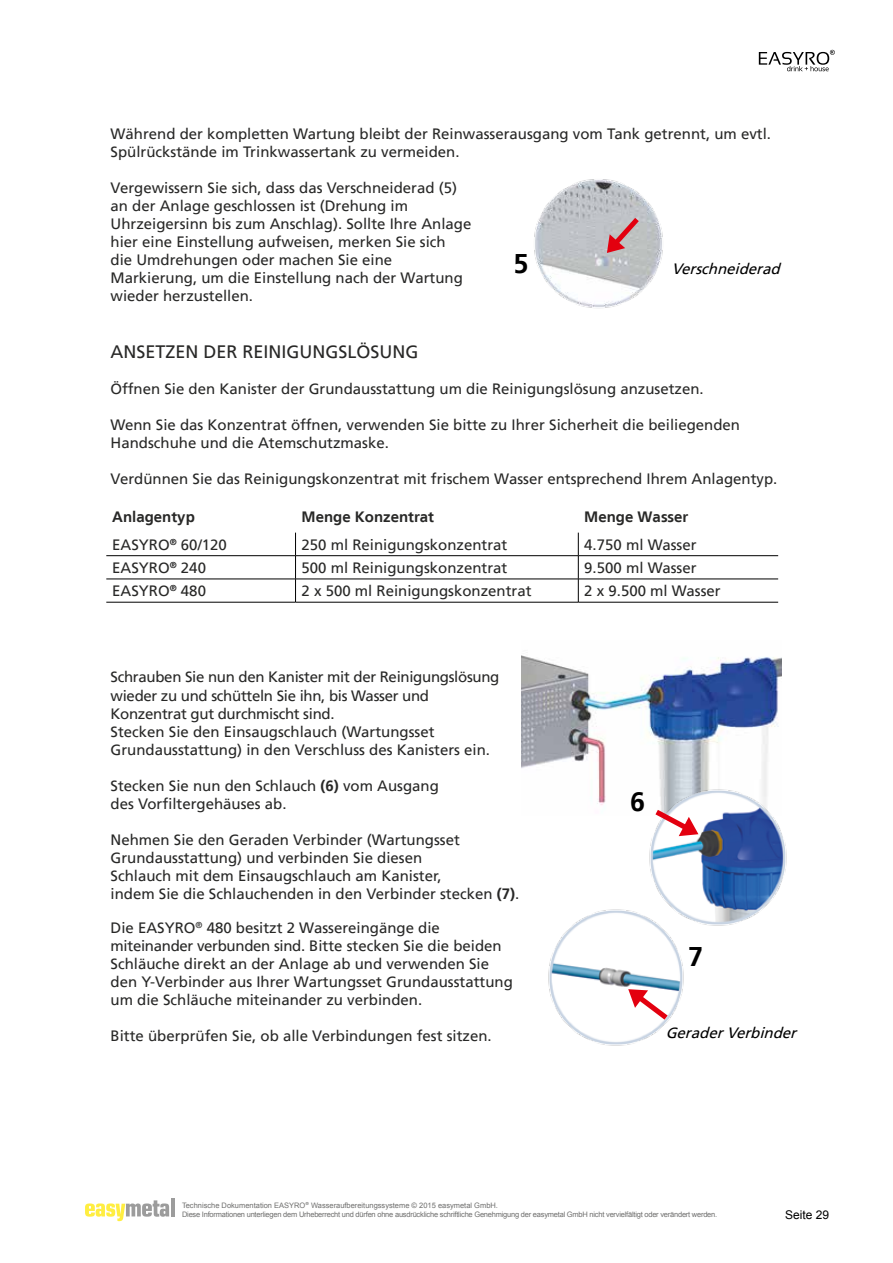
<style>
.page{position:relative;width:893px;height:1263px;background:#fff}
.page>*{position:absolute;margin:0;border:0;box-sizing:border-box;transform-origin:0 0}
.t1{font:700 27px "Frutiger LT";color:#000}
.t2{font:18px "Frutiger LT";color:#282827}
.t3{font:15px/18px "Frutiger LT";color:#282827}
.t4{font:15px/18px "Frutiger LT";letter-spacing:-.02em;color:#282827}
.t5{font:700 15px "Frutiger LT";color:#282827}
.t6{font:italic 15px "Frutiger LT";color:#000}
.t7{font:12px "Arial";color:#000}
.t8{font:7.5px/9px "Arial";letter-spacing:-.03em;color:#6f6f6e}
.s1{font-weight:700}
</style>
<div class="page">
<svg style="left:85px;top:1200px;width:84px;height:21px"></svg>
<hr style="left:171px;top:1198px;width:3px;height:18px;background:#9c9c9c">
<svg style="left:759px;top:50px;width:76px;height:21px"></svg>
<img style="left:534px;top:179px;width:129px;height:129px">
<svg style="left:607px;top:218px;width:32px;height:35px"></svg>
<img style="left:521px;top:655px;width:261px;height:150px">
<img style="left:642px;top:781px;width:145px;height:145px">
<svg style="left:648px;top:810px;width:50px;height:34px"></svg>
<img style="left:548px;top:902px;width:145px;height:144px">
<svg style="left:628px;top:989px;width:40px;height:31px"></svg>
<hr style="left:106px;top:555px;width:190px;height:1px;background:#000">
<hr style="left:296px;top:555px;width:282px;height:1px;background:#000">
<hr style="left:578px;top:555px;width:200px;height:1px;background:#000">
<hr style="left:106px;top:579px;width:190px;height:1px;background:#000">
<hr style="left:296px;top:579px;width:282px;height:1px;background:#000">
<svg style="left:295px;top:533px;width:1px;height:69px"></svg>
<hr style="left:578px;top:579px;width:200px;height:1px;background:#000">
<svg style="left:578px;top:533px;width:1px;height:69px"></svg>
<hr style="left:106px;top:602px;width:190px;height:1px;background:#000">
<hr style="left:296px;top:602px;width:282px;height:1px;background:#000">
<hr style="left:578px;top:602px;width:200px;height:1px;background:#000">
<p class="t3" style="left:111px;top:125px;width:662px">Während der kompletten Wartung bleibt der Reinwasserausgang vom Tank getrennt, um evtl.<br>Spülrückstände im Trinkwassertank zu vermeiden.</p>
<p class="t3" style="left:111px;top:179px;width:362px">Vergewissern Sie sich, dass das Verschneiderad (5) an der Anlage geschlossen ist (Drehung im Uhrzeigersinn bis zum Anschlag). Sollte Ihre Anlage hier eine Einstellung aufweisen, merken Sie sich<br>die Umdrehungen oder machen Sie eine Markierung, um die Einstellung nach der Wartung wieder herzustellen.</p>
<h1 class="t1" style="left:514px;top:248px;width:17px">5</h1>
<p class="t6" style="left:672px;top:260px;width:114px">Verschneiderad</p>
<p class="t2" style="left:111px;top:342px;width:310px">ANSETZEN DER REINIGUNGSLÖSUNG</p>
<p class="t3" style="left:111px;top:380px;width:595px">Öffnen Sie den Kanister der Grundausstattung um die Reinigungslösung anzusetzen.</p>
<p class="t3" style="left:111px;top:416px;width:631px">Wenn Sie das Konzentrat öffnen, verwenden Sie bitte zu Ihrer Sicherheit die beiliegenden<br>Handschuhe und die Atemschutzmaske.</p>
<p class="t3" style="left:111px;top:470px;width:668px">Verdünnen Sie das Reinigungskonzentrat mit frischem Wasser entsprechend Ihrem Anlagentyp.</p>
<p class="t5" style="left:112px;top:508px;width:84px">Anlagentyp</p>
<p class="t5" style="left:302px;top:508px;width:134px">Menge Konzentrat</p>
<p class="t5" style="left:584px;top:508px;width:106px">Menge Wasser</p>
<p class="t3" style="left:112px;top:535px;width:116px">EASYRO<sup>®</sup> 60/120</p>
<p class="t3" style="left:302px;top:535px;width:207px">250 ml Reinigungskonzentrat</p>
<p class="t3" style="left:584px;top:535px;width:114px">4.750 ml Wasser</p>
<p class="t3" style="left:112px;top:559px;width:95px">EASYRO<sup>®</sup> 240</p>
<p class="t3" style="left:302px;top:559px;width:207px">500 ml Reinigungskonzentrat</p>
<p class="t3" style="left:584px;top:559px;width:114px">9.500 ml Wasser</p>
<p class="t3" style="left:112px;top:582px;width:95px">EASYRO<sup>®</sup> 480</p>
<p class="t3" style="left:302px;top:582px;width:232px">2 x 500 ml Reinigungskonzentrat</p>
<p class="t3" style="left:584px;top:582px;width:138px">2 x 9.500 ml Wasser</p>
<p class="t4" style="left:111px;top:668px;width:390px">Schrauben Sie nun den Kanister mit der Reinigungslösung wieder zu und schütteln Sie ihn, bis Wasser und Konzentrat gut durchmischt sind.<br>Stecken Sie den Einsaugschlauch (Wartungsset Grundausstattung) in den Verschluss des Kanisters ein.</p>
<p class="t3" style="left:111px;top:776px;width:330px">Stecken Sie nun den Schlauch <span class="s1">(6)</span> vom Ausgang des Vorfiltergehäuses ab.</p>
<p class="t3" style="left:111px;top:830px;width:410px">Nehmen Sie den Geraden Verbinder (Wartungsset Grundausstattung) und verbinden Sie diesen<br>Schlauch mit dem Einsaugschlauch am Kanister,<br>indem Sie die Schlauchenden in den Verbinder stecken <span class="s1">(7)</span>.</p>
<p class="t3" style="left:111px;top:918px;width:404px">Die EASYRO<sup>®</sup> 480 besitzt 2 Wassereingänge die miteinander verbunden sind. Bitte stecken Sie die beiden Schläuche direkt an der Anlage ab und verwenden Sie den Y-Verbinder aus Ihrer Wartungsset Grundausstattung um die Schläuche miteinander zu verbinden.</p>
<p class="t3" style="left:111px;top:1026px;width:383px">Bitte überprüfen Sie, ob alle Verbindungen fest sitzen.</p>
<h1 class="t1" style="left:630px;top:786px;width:17px">6</h1>
<h1 class="t1" style="left:688px;top:940px;width:17px">7</h1>
<p class="t6" style="left:666px;top:1024px;width:137px">GeraderVerbinder</p>
<p class="t8" style="left:182px;top:1200px;width:537px">Technische Dokumentation EASYRO<sup>®</sup> Wasseraufbereitungssysteme © 2015 easymetal GmbH.<br>Diese Informationen unterliegen dem Urheberrecht und dürfen ohne ausdrückliche schriftliche Genehmigung der easymetal GmbH nicht vervielfältigt oder verändert werden.</p>
<p class="t7" style="left:785px;top:1206px;width:46px">Seite 29</p>
</div>
